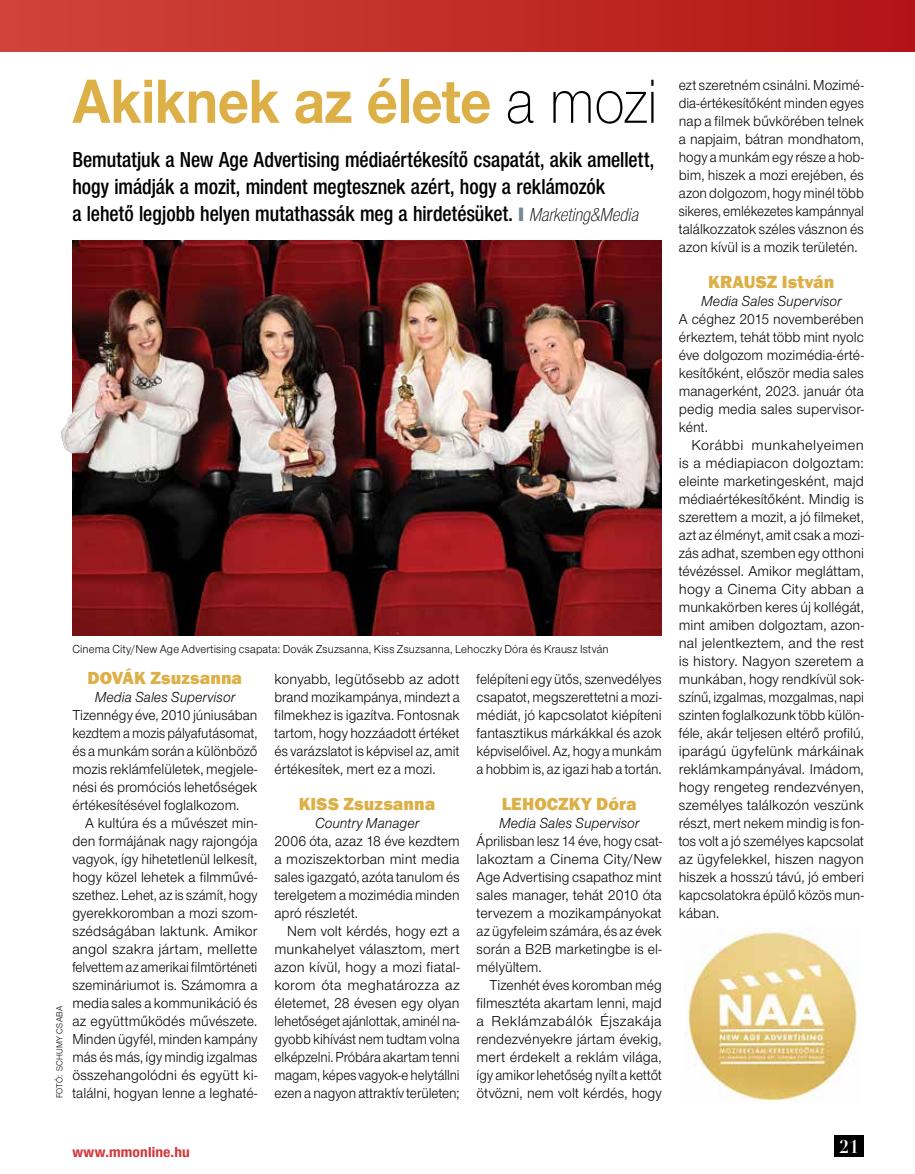
<style>
.page{position:relative;width:915px;height:1174px;background:#fff}
.page>*{position:absolute;margin:0;border:0;box-sizing:border-box;transform-origin:0 0}
.t1{font:64.5px "Nimbus Sans Nov Bol";letter-spacing:-.01em;color:#ddb047;scale:.9 1}
.t2{font:22.5px/27px "Nimbus Sans Nov Cd Sem";color:#000;scale:.95 1}
.t3{font:800 18px "Franklin Gothic";letter-spacing:.005em;color:#ddb047}
.t4{font:700 18px "Didot OT";color:#fff}
.t5{font:15px/18px "Nimbus Sans Nov";letter-spacing:.005em;color:#000;text-align:justify}
.t6{font:15px/18px "Nimbus Sans Nov";letter-spacing:.005em;color:#000;text-align:justify;scale:.95 1}
.t7{font:15px/18px "Nimbus Sans Nov";letter-spacing:.005em;color:#000;text-align:justify;scale:.94 1}
.t8{font:15px/18px "Nimbus Sans Nov";letter-spacing:.005em;color:#000;text-align:justify;scale:.93 1}
.t9{font:15px/18px "Nimbus Sans Nov";letter-spacing:.005em;color:#000;text-align:justify;scale:.96 1}
.t10{font:italic 15px "Nimbus Sans Nov";letter-spacing:.005em;color:#000;scale:.95 1}
.t11{font:15px "Nimbus Sans Nov Cd Bol";letter-spacing:.01em;color:#d2383c;scale:1.1 1}
.t12{font:12px "Nimbus Sans Nov";letter-spacing:.015em;color:#000;scale:.95 1}
.t13{font:9px "Nimbus Sans Nov";letter-spacing:.025em;color:#000;scale:.95 1}
.s1{font-family:"Nimbus Sans Nov Lig";color:#000}
.s2{color:#748a96}
.s3{font-family:"Nimbus Sans Nov Cd Lig";font-style:italic;font-size:19.5px}
</style>
<div class="page">
<div style="left:833px;top:1135px;width:30px;height:22px;background:#000"></div>
<div style="left:0;top:0;width:914px;height:51px;background:linear-gradient(to right,#d0453b,#b21516)"></div>
<img style="left:72px;top:240px;width:589px;height:396px">
<img style="left:61px;top:357px;width:47px;height:117px">
<img style="left:684px;top:927px;width:174px;height:175px">
<h1 class="t1" style="left:72px;top:63px;width:652px">Akiknek az élete <span class="s1">a mozi</span></h1>
<h2 class="t2" style="left:72px;top:146px;width:614px">Bemutatjuk a New Age Advertising médiaértékesítő csapatát, akik amellett, hogy imádják a mozit, mindent megtesznek azért, hogy a reklámozók<br>a lehető legjobb helyen mutathassák meg a hirdetésüket. <span class="s2">❙</span> <span class="s3">Marketing&amp;Media</span></h2>
<p class="t13" style="left:54px;top:1098px;width:99px;rotate:-90deg">FOTÓ: SCHUMY CSABA</p>
<p class="t12" style="left:72px;top:642px;width:566px">Cinema City/New Age Advertising csapata: Dovák Zsuzsanna, Kiss Zsuzsanna, Lehoczky Dóra és Krausz István</p>
<p class="t3" style="left:88px;top:666px;width:156px">DOVÁK Zsuzsanna</p>
<p class="t10" style="left:95px;top:689px;width:149px">Media Sales Supervisor</p>
<p class="t7" style="left:72px;top:706px;width:198px">Tizennégy éve, 2010 júniusában kezdtem a mozis pályafutásomat, és a munkám során a különböző mozis reklámfelületek, megjele&shy;nési és promóciós lehetőségek értékesítésével foglalkozom.</p>
<p class="t6" style="left:72px;top:814px;width:196px;text-indent:13px">A kultúra és a művészet min&shy;den formájának nagy rajongója vagyok, így hihetetlenül lelkesít, hogy közel lehetek a filmművé&shy;szethez. Lehet, az is számít, hogy gyerekkoromban a mozi szom&shy;szédságában laktunk. Amikor angol szakra jártam, mellette felvettem az amerikai filmtörténeti szemináriumot is. Számomra a media sales a kommunikáció és az együttműködés művészete.<br>Minden ügyfél, minden kampány más és más, így mindig izgalmas összehangolódni és együtt ki&shy;találni, hogyan lenne a leghaté-</p>
<p class="t5" style="left:274px;top:670px;width:186px">konyabb, legütősebb az adott brand mozikampánya, mindezt a filmekhez is igazítva. Fontosnak tartom, hogy hozzáadott értéket és varázslatot is képvisel az, amit értékesítek, mert ez a mozi.</p>
<p class="t3" style="left:299px;top:792px;width:138px">KISS Zsuzsanna</p>
<p class="t10" style="left:315px;top:815px;width:111px">Country Manager</p>
<p class="t6" style="left:274px;top:832px;width:196px">2006 óta, azaz 18 éve kezdtem a moziszektorban mint media sales igazgató, azóta tanulom és terelgetem a mozimédia minden apró részletét.</p>
<p class="t9" style="left:274px;top:922px;width:194px;text-indent:13px">Nem volt kérdés, hogy ezt a munkahelyet választom, mert azon kívül, hogy a mozi fiatal&shy;korom óta meghatározza az életemet, 28 évesen egy olyan lehetőséget ajánlottak, aminél na&shy;gyobb kihívást nem tudtam volna elképzelni. Próbára akartam tenni magam, képes vagyok-e helytállni ezen a nagyon attraktív területen;</p>
<p class="t8" style="left:476px;top:670px;width:200px">felépíteni egy ütős, szenvedélyes csapatot, megszerettetni a mozi&shy;médiát, jó kapcsolatot kiépíteni fantasztikus márkákkal és azok képviselőivel. Az, hogy a munkám a hobbim is, az igazi hab a tortán.</p>
<p class="t3" style="left:501px;top:792px;width:136px">LEHOCZKY Dóra</p>
<p class="t10" style="left:499px;top:815px;width:149px">Media Sales Supervisor</p>
<p class="t8" style="left:476px;top:832px;width:200px">Áprilisban lesz 14 éve, hogy csat&shy;lakoztam a Cinema City/New Age Advertising csapathoz mint sales manager, tehát 2010 óta tervezem a mozikampányokat az ügyfeleim számára, és az évek során a B2B marketingbe is el&shy;mélyültem.</p>
<p class="t7" style="left:476px;top:976px;width:198px;text-indent:13px">Tizenhét éves koromban még filmesztéta akartam lenni, majd a Reklámzabálók Éjszakája rendezvényekre jártam évekig, mert érdekelt a reklám világa, így amikor lehetőség nyílt a kettőt ötvözni, nem volt kérdés, hogy</p>
<p class="t7" style="left:678px;top:76px;width:198px">ezt szeretném csinálni. Mozimé&shy;dia-értékesítőként minden egyes nap a filmek bűvkörében telnek a napjaim, bátran mondhatom, hogy a munkám egy része a hob&shy;bim, hiszek a mozi erejében, és azon dolgozom, hogy minél több sikeres, emlékezetes kampánnyal találkozzatok széles vásznon és azon kívül is a mozik területén.</p>
<p class="t3" style="left:708px;top:270px;width:128px">KRAUSZ István</p>
<p class="t10" style="left:701px;top:293px;width:149px">Media Sales Supervisor</p>
<p class="t6" style="left:678px;top:310px;width:196px">A céghez 2015 novemberében érkeztem, tehát több mint nyolc éve dolgozom mozimédia-érté&shy;kesítőként, először media sales managerként, 2023. január óta pedig media sales supervisor&shy;ként.</p>
<p class="t5" style="left:678px;top:436px;width:186px;text-indent:13px">Korábbi munkahelyeimen is a médiapiacon dolgoztam: eleinte marketingesként, majd médiaértékesítőként. Mindig is szerettem a mozit, a jó filmeket, azt az élményt, amit csak a mozi&shy;zás adhat, szemben egy otthoni tévézéssel. Amikor megláttam, hogy a Cinema City abban a munkakörben keres új kollégát, mint amiben dolgoztam, azon&shy;nal jelentkeztem, and the rest is history. Nagyon szeretem a munkában, hogy rendkívül sok&shy;színű, izgalmas, mozgalmas, napi szinten foglalkozunk több külön&shy;féle, akár teljesen eltérő profilú, iparágú ügyfelünk márkáinak reklámkampányával. Imádom, hogy rengeteg rendezvényen, személyes találkozón veszünk részt, mert nekem mindig is fon&shy;tos volt a jó személyes kapcsolat az ügyfelekkel, hiszen nagyon hiszek a hosszú távú, jó emberi kapcsolatokra épülő közös mun&shy;kában.</p>
<p class="t11" style="left:72px;top:1143px;width:108px">www.mmonline.hu</p>
<p class="t4" style="left:838px;top:1135px;width:22px">21</p>
</div>
